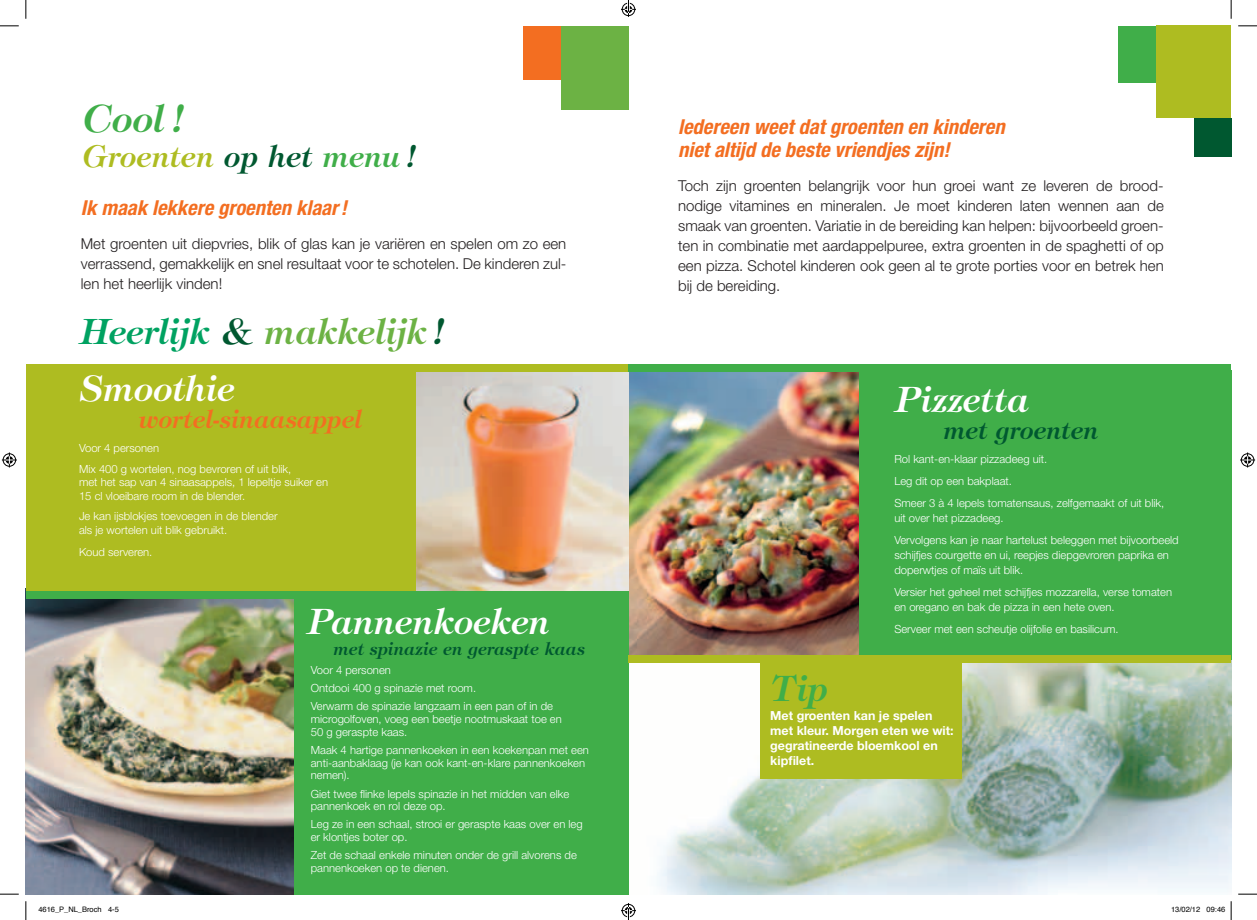
<style>
.page{position:relative;width:1257px;height:920px;background:#fff}
.page>*{position:absolute;margin:0;border:0;box-sizing:border-box;transform-origin:0 0}
.t1{font:italic 600 37.5px "Tiffany Std";color:#40ae49}
.t2{font:italic 600 35.12px "Tiffany Std";letter-spacing:-.005em;color:#fff}
.t3{font:italic 600 35.12px "Tiffany Std";color:#40ae49}
.t4{font:italic 600 35px "Tiffany Std";letter-spacing:-.015em;color:#6cb244}
.t5{font:italic 600 30px "Tiffany Std";letter-spacing:-.005em;color:#aebc21}
.t6{font:italic 600 25px "Tiffany Std";letter-spacing:-.005em;color:#f36e21}
.t7{font:italic 600 25px "Tiffany Std";letter-spacing:-.01em;color:#005830}
.t8{font:italic 700 condensed 20.62px/22.5px "Helvetica Neue";color:#f36e21}
.t9{font:italic 600 17.5px "Tiffany Std";color:#005830}
.t10{font:300 15px/20px "Helvetica Neue";color:#231f20;text-align:justify}
.t11{font:700 12.5px/15px "Helvetica Neue";color:#fff}
.t12{font:300 11.25px/12.8px "Helvetica Neue";color:#fff}
.t13{font:7.5px "Helvetica";color:#000}
.s1{color:#005830}
.s2{color:#40ae49}
.s3{color:#00a261}
</style>
<div class="page">
<img style="left:628px;top:662px;width:603px;height:232px">
<img style="left:628px;top:371px;width:231px;height:284px">
<div style="left:221px;top:595px;width:407px;height:299px;background:#40ae49"></div>
<img style="left:26px;top:598px;width:267px;height:296px">
<img style="left:416px;top:371px;width:212px;height:220px">
<div style="left:26px;top:369px;width:390px;height:225px;background:#aebc21"></div>
<div style="left:859px;top:370px;width:372px;height:290px;background:#40ae49"></div>
<div style="left:26px;top:364px;width:602px;height:7px;background:#aebc21"></div>
<div style="left:26px;top:591px;width:602px;height:7px;background:#40ae49"></div>
<div style="left:1117px;top:26px;width:39px;height:57px;background:#40ae49"></div>
<div style="left:1193px;top:118px;width:38px;height:39px;background:#005830"></div>
<div style="left:1156px;top:26px;width:75px;height:92px;background:#aebc21"></div>
<div style="left:523px;top:26px;width:38px;height:54px;background:#f36e21"></div>
<div style="left:561px;top:26px;width:67px;height:83px;background:#6cb244"></div>
<div style="left:628px;top:364px;width:603px;height:7px;background:#40ae49"></div>
<div style="left:628px;top:655px;width:603px;height:7px;background:#aebc21"></div>
<div style="left:760px;top:662px;width:201px;height:117px;background:#aebc21"></div>
<svg style="left:0;top:25px;width:19px;height:2px"></svg>
<svg style="left:1238px;top:25px;width:18px;height:2px"></svg>
<svg style="left:0;top:893px;width:19px;height:2px"></svg>
<svg style="left:1238px;top:893px;width:18px;height:2px"></svg>
<svg style="left:25px;top:0;width:2px;height:19px"></svg>
<svg style="left:25px;top:901px;width:2px;height:19px"></svg>
<svg style="left:1230px;top:0;width:1px;height:19px"></svg>
<svg style="left:2px;top:452px;width:15px;height:15px"></svg>
<svg style="left:1240px;top:452px;width:15px;height:15px"></svg>
<svg style="left:1230px;top:901px;width:1px;height:19px"></svg>
<svg style="left:621px;top:0;width:15px;height:17px"></svg>
<svg style="left:621px;top:903px;width:15px;height:17px"></svg>
<h1 class="t1" style="left:83px;top:96px;width:105px">Cool !</h1>
<h3 class="t5" style="left:83px;top:138px;width:337px">Groenten <span class="s1">op het</span> <span class="s2">menu</span><span class="s1">!</span></h3>
<h3 class="t8" style="left:81px;top:196px;width:267px">Ik maak lekkere groenten klaar!</h3>
<h3 class="t10" style="left:81px;top:233px;width:487px">Met groenten uit diepvries, blik of glas kan je variëren en spelen om zo een verrassend, gemakkelijk en snel resultaat voor te schotelen. De kinderen zul&shy;len het heerlijk vinden!</h3>
<h3 class="t8" style="left:678px;top:115px;width:328px">ledereen weet dat groenten en kinderen niet altijd de beste vriendjes zijn!</h3>
<p class="t10" style="left:678px;top:175px;width:487px">Toch zijn groenten belangrijk voor hun groei want ze leveren de brood&shy;nodige vitamines en mineralen. Je moet kinderen laten wennen aan de smaak van groenten. Variatie in de bereiding kan helpen: bijvoorbeeld groen&shy;ten in combinatie met aardappelpuree, extra groenten in de spaghetti of op een pizza. Schotel kinderen ook geen al te grote porties voor en betrek hen bij de bereiding.</p>
<h3 class="t4" style="left:79px;top:310px;width:369px"><span class="s3">Heerlijk</span> <span class="s1">&amp;</span> makkelijk<span class="s1">!</span></h3>
<h2 class="t2" style="left:79px;top:368px;width:157px">Smoothie</h2>
<h2 class="t2" style="left:894px;top:378px;width:136px">Pizzetta</h2>
<h3 class="t6" style="left:138px;top:404px;width:225px">wortel-sinaasappel</h3>
<h3 class="t7" style="left:943px;top:415px;width:157px">met groenten</h3>
<p class="t12" style="left:79px;top:437px;width:214px;line-height:20.6px">Voor 4 personen<br>Mix 400 g wortelen, nog bevroren of uit blik,</p>
<p class="t12" style="left:79px;top:475px;width:251px;line-height:13.5px">met het sap van 4 sinaasappels, 1 lepeltje suiker en<br>15 cl vloeibare room in de blender.</p>
<p class="t12" style="left:79px;top:509px;width:200px;line-height:13.5px">Je kan ijsblokjes toevoegen in de blender als je wortelen uit blik gebruikt.</p>
<p class="t12" style="left:79px;top:545px;width:75px">Koud serveren.</p>
<p class="t12" style="left:894px;top:448px;width:271px;line-height:22.1px">Rol kant-en-klaar pizzadeeg uit.<br>Leg dit op een bakplaat.<br>Smeer 3 à 4 lepels tomatensaus, zelfgemaakt of uit blik,</p>
<p class="t12" style="left:894px;top:507px;width:286px;line-height:22.1px">uit over het pizzadeeg.<br>Vervolgens kan je naar hartelust beleggen met bijvoorbeeld</p>
<p class="t12" style="left:894px;top:547px;width:276px;line-height:15px">schijfjes courgette en ui, reepjes diepgevroren paprika en doperwtjes of maïs uit blik.</p>
<p class="t12" style="left:894px;top:584px;width:279px;line-height:15px">Versier het geheel met schijfjes mozzarella, verse tomaten en oregano en bak de pizza in een hete oven.</p>
<p class="t12" style="left:894px;top:623px;width:226px">Serveer met een scheutje olijfolie en basilicum.</p>
<h2 class="t2" style="left:307px;top:600px;width:245px">Pannenkoeken</h2>
<h3 class="t9" style="left:333px;top:638px;width:253px">met spinazie en geraspte kaas</h3>
<p class="t12" style="left:311px;top:661px;width:244px;line-height:18.1px">Voor 4 personen<br>Ontdooi 400 g spinazie met room.<br>Verwarm de spinazie langzaam in een pan of in de</p>
<p class="t12" style="left:311px;top:712px;width:252px">microgolfoven, voeg een beetje nootmuskaat toe en<br>50 g geraspte kaas.</p>
<p class="t12" style="left:311px;top:743px;width:280px">Maak 4 hartige pannenkoeken in een koekenpan met een anti-aanbaklaag (je kan ook kant-en-klare pannenkoeken nemen).</p>
<p class="t12" style="left:311px;top:787px;width:260px">Giet twee flinke lepels spinazie in het midden van elke pannenkoek en rol deze op.</p>
<p class="t12" style="left:311px;top:818px;width:273px">Leg ze in een schaal, strooi er geraspte kaas over en leg er klontjes boter op.</p>
<p class="t12" style="left:311px;top:848px;width:267px">Zet de schaal enkele minuten onder de grill alvorens de pannenkoeken op te dienen.</p>
<h2 class="t3" style="left:770px;top:667px;width:59px">Tip</h2>
<p class="t11" style="left:770px;top:708px;width:185px">Met groenten kan je spelen met kleur. Morgen eten we wit: gegratineerde bloemkool en kipfilet.</p>
<p class="t13" style="left:38px;top:904px;width:82px">4616_P_NL_Broch 4-5</p>
<p class="t13" style="left:1171px;top:904px;width:56px">13/02/12 09:46</p>
</div>
